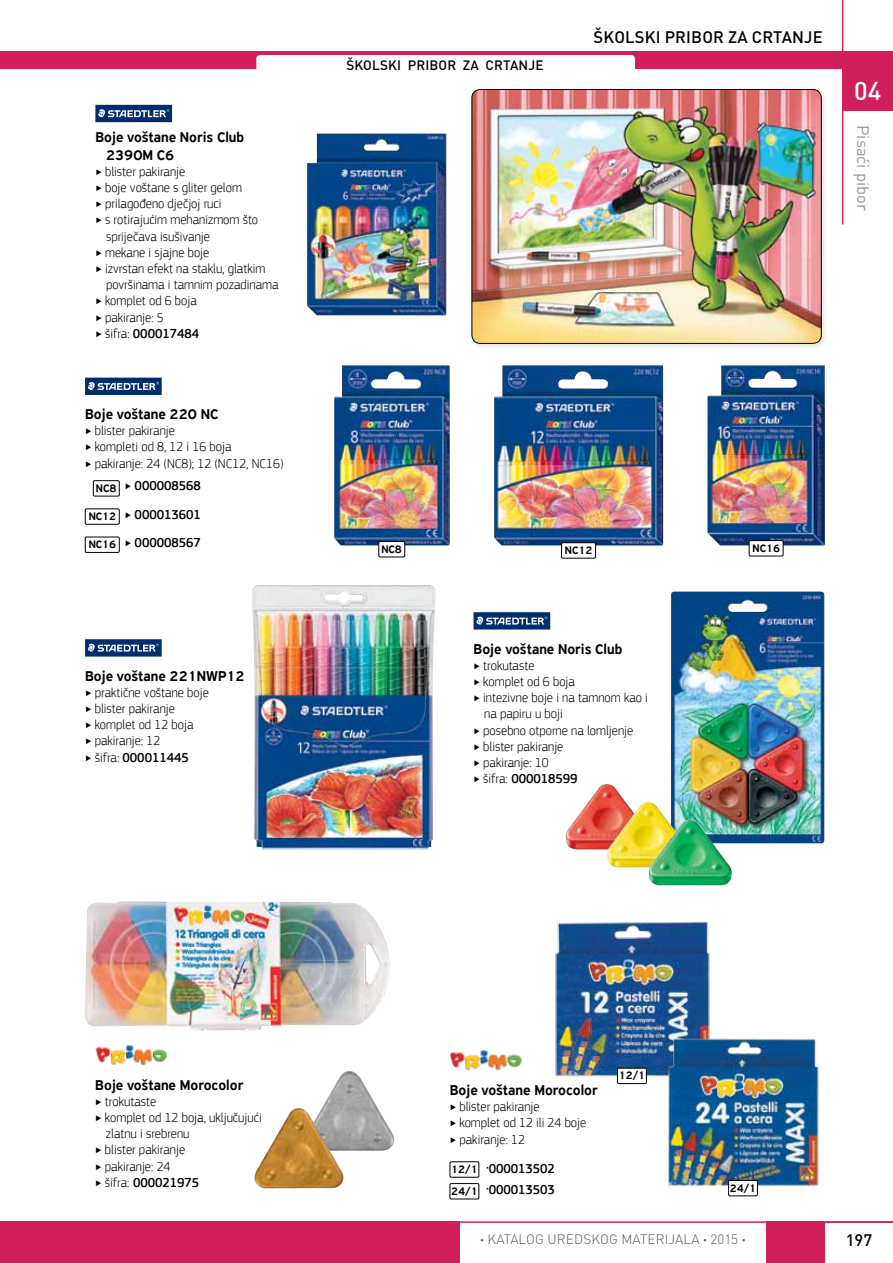
<style>
.page{position:relative;width:893px;height:1263px;background:#fff}
.page>*{position:absolute;margin:0;border:0;box-sizing:border-box;transform-origin:0 0}
.t1{font:500 25.5px "DIN Pro";color:#fff}
.t2{font:500 16.5px "DIN Pro";letter-spacing:.01em;color:#000}
.t3{font:16.5px "DIN Pro";color:#939598}
.t4{font:500 15px/18px "PF Highway Sans Pro";color:#000;scale:.95 1}
.t5{font:300 13.5px/16.2px "PF Square Sans Pro";color:#000;scale:.95 1}
.t6{font:500 13.5px/28.5px "PF Square Sans Pro";color:#000;text-align:justify;scale:.95 1}
.t7{font:300 13.5px "DIN Pro";letter-spacing:.01em;color:#58595b}
.t8{font:500 13.5px "DIN Pro";letter-spacing:.01em;color:#000}
.t9{font:500 11.55px/21.8px "PF Highway Sans Pro";color:#000;scale:.95 1}
.s1{font-weight:300}
.s2{font-weight:500}
.s3{font-weight:700}
</style>
<div class="page">
<div style="left:843px;top:60px;width:50px;height:51px;background:#d11f5c"></div>
<hr style="left:842px;top:0;width:1px;height:225px;background:#d11f5c">
<div style="left:0;top:51px;width:893px;height:17px;background:#d11f5c"></div>
<div style="left:256px;top:55px;width:379px;height:20px;background:#fff;border-radius:4px"></div>
<div style="left:0;top:1221px;width:825px;height:42px;background:#d11f5c"></div>
<div style="left:460px;top:1221px;width:305px;height:42px;background:#fff"></div>
<hr style="left:430px;top:1221px;width:463px;height:2px;background:#d11f5c">
<img style="left:252px;top:585px;width:184px;height:264px">
<div style="left:85px;top:639px;width:77px;height:18px;background:#002d6e"></div>
<svg style="left:88px;top:644px;width:71px;height:7px"></svg>
<div style="left:95px;top:105px;width:77px;height:17px;background:#002d6e"></div>
<svg style="left:98px;top:109px;width:71px;height:8px"></svg>
<img style="left:307px;top:133px;width:140px;height:183px">
<div style="left:470px;top:88px;width:359px;height:263px;background:#000;opacity:.1"></div>
<img style="left:472px;top:89px;width:349px;height:254px">
<div style="left:472px;top:89px;width:349px;height:255px;border:1px solid #000;border-radius:9px"></div>
<div style="left:93px;top:480px;width:26px;height:16px;border:1px solid #000"></div>
<div style="left:85px;top:509px;width:34px;height:15px;border:1px solid #000"></div>
<div style="left:85px;top:537px;width:34px;height:16px;border:1px solid #000"></div>
<div style="left:85px;top:378px;width:77px;height:17px;background:#002d6e"></div>
<svg style="left:88px;top:382px;width:71px;height:8px"></svg>
<img style="left:334px;top:365px;width:116px;height:181px">
<div style="left:379px;top:541px;width:26px;height:16px;background:#fff"></div>
<div style="left:379px;top:541px;width:26px;height:16px;border:1px solid #000"></div>
<img style="left:494px;top:365px;width:169px;height:181px">
<div style="left:561px;top:543px;width:34px;height:15px;background:#fff"></div>
<div style="left:561px;top:542px;width:35px;height:16px;border:1px solid #000"></div>
<img style="left:707px;top:365px;width:118px;height:181px">
<div style="left:749px;top:541px;width:34px;height:15px;background:#fff"></div>
<div style="left:749px;top:540px;width:34px;height:16px;border:1px solid #000"></div>
<div style="left:474px;top:612px;width:76px;height:17px;background:#002d6e"></div>
<svg style="left:476px;top:617px;width:71px;height:7px"></svg>
<img style="left:671px;top:591px;width:154px;height:253px">
<img style="left:565px;top:784px;width:61px;height:65px">
<img style="left:607px;top:802px;width:83px;height:66px">
<img style="left:648px;top:820px;width:84px;height:65px">
<img style="left:95px;top:1044px;width:73px;height:22px">
<img style="left:85px;top:901px;width:304px;height:130px">
<img style="left:322px;top:1071px;width:72px;height:79px">
<img style="left:254px;top:1108px;width:89px;height:80px">
<div style="left:450px;top:1161px;width:29px;height:16px;border:1px solid #000"></div>
<div style="left:450px;top:1183px;width:29px;height:16px;border:1px solid #000"></div>
<img style="left:450px;top:1050px;width:72px;height:21px">
<img style="left:555px;top:921px;width:155px;height:156px">
<div style="left:617px;top:1068px;width:29px;height:15px;background:#fff"></div>
<div style="left:617px;top:1068px;width:30px;height:16px;border:1px solid #000"></div>
<img style="left:663px;top:1035px;width:156px;height:151px">
<div style="left:728px;top:1180px;width:29px;height:16px;background:#fff"></div>
<div style="left:728px;top:1180px;width:30px;height:16px;border:1px solid #000"></div>
<p class="t4" style="left:106px;top:128px;width:147px;text-indent:-11px">Boje voštane Noris Club<br>2390M C6</p>
<p class="t5" style="left:95px;top:163px;width:96px">‣ blister pakiranje</p>
<p class="t5" style="left:95px;top:179px;width:156px">‣ boje voštane s gliter gelom</p>
<p class="t5" style="left:95px;top:196px;width:134px">‣ prilagođeno dječjoj ruci</p>
<p class="t5" style="left:95px;top:212px;width:173px">‣ s rotirajućim mehanizmom što</p>
<p class="t5" style="left:106px;top:228px;width:111px">spriječava isušivanje</p>
<p class="t5" style="left:95px;top:244px;width:122px">‣ mekane i sjajne boje</p>
<p class="t5" style="left:95px;top:260px;width:180px">‣ izvrstan efekt na staklu, glatkim</p>
<p class="t5" style="left:106px;top:277px;width:183px">površinama i tamnim pozadinama</p>
<p class="t5" style="left:95px;top:293px;width:108px">‣ komplet od 6 boja</p>
<p class="t5" style="left:95px;top:309px;width:73px">‣ pakiranje: 5</p>
<p class="t6" style="left:95px;top:319px;width:111px"><span class="s1">‣ šifra:</span> 000017484</p>
<p class="t4" style="left:85px;top:405px;width:142px">Boje voštane 220 NC</p>
<p class="t5" style="left:85px;top:423px;width:210px">‣ blister pakiranje<br>‣ kompleti od 8, 12 i 16 boja<br>‣ pakiranje: 24 (NC8); 12 (NC12, NC16)</p>
<p class="t6" style="left:125px;top:472px;width:81px"><span class="s1">‣</span> 000008568 <span class="s1">‣</span> 000013601 <span class="s1">‣</span> 000008567</p>
<p class="t9" style="left:96px;top:477px;width:23px">NC8</p>
<p class="t9" style="left:89px;top:506px;width:31px">NC12</p>
<p class="t9" style="left:89px;top:534px;width:31px">NC16</p>
<p class="t4" style="left:85px;top:667px;width:169px">Boje voštane 221NWP12</p>
<p class="t5" style="left:85px;top:684px;width:132px">‣ praktične voštane boje ‣ blister pakiranje<br>‣ komplet od 12 boja<br>‣ pakiranje: 12<br>‣ šifra: <span class="s2">000011445</span></p>
<p class="t8" style="left:346px;top:56px;width:199px">ŠKOLSKI PRIBOR ZA CRTANJE</p>
<p class="t2" style="left:594px;top:26px;width:231px">ŠKOLSKI PRIBOR ZA CRTANJE</p>
<h1 class="t1" style="left:854px;top:74px;width:29px">04</h1>
<p class="t3" style="left:874px;top:125px;width:87px;rotate:90deg">Pisaći pibor</p>
<p class="t9" style="left:381px;top:538px;width:23px">NC8</p>
<p class="t9" style="left:565px;top:539px;width:31px">NC12</p>
<p class="t9" style="left:752px;top:537px;width:31px">NC16</p>
<p class="t4" style="left:474px;top:640px;width:158px">Boje voštane Noris Club</p>
<p class="t5" style="left:474px;top:657px;width:66px">‣ trokutaste</p>
<p class="t5" style="left:474px;top:673px;width:108px">‣ komplet od 6 boja</p>
<p class="t5" style="left:474px;top:689px;width:185px">‣ intezivne boje i na tamnom kao i</p>
<p class="t5" style="left:484px;top:706px;width:84px">na papiru u boji</p>
<p class="t5" style="left:474px;top:722px;width:170px">‣ posebno otporne na lomljenje</p>
<p class="t5" style="left:474px;top:738px;width:96px">‣ blister pakiranje</p>
<p class="t5" style="left:474px;top:754px;width:81px">‣ pakiranje: 10</p>
<p class="t6" style="left:474px;top:765px;width:111px"><span class="s1">‣ šifra:</span> 000018599</p>
<p class="t4" style="left:95px;top:1076px;width:157px">Boje voštane Morocolor</p>
<p class="t5" style="left:95px;top:1093px;width:66px">‣ trokutaste</p>
<p class="t5" style="left:95px;top:1109px;width:177px">‣ komplet od 12 boja, uključujući</p>
<p class="t5" style="left:106px;top:1125px;width:90px">zlatnu i srebrenu</p>
<p class="t5" style="left:95px;top:1142px;width:96px">‣ blister pakiranje</p>
<p class="t5" style="left:95px;top:1158px;width:81px">‣ pakiranje: 24</p>
<p class="t6" style="left:95px;top:1168px;width:111px"><span class="s1">‣ šifra:</span> 000021975</p>
<p class="t4" style="left:450px;top:1081px;width:157px">Boje voštane Morocolor</p>
<p class="t5" style="left:450px;top:1098px;width:145px">‣ blister pakiranje<br>‣ komplet od 12 ili 24 boje ‣ pakiranje: 12</p>
<p class="t6" style="left:486px;top:1157px;width:74px;line-height:21.8px">·000013502 ·000013503</p>
<p class="t9" style="left:451px;top:1158px;width:29px">12/1<br>24/1</p>
<p class="t9" style="left:619px;top:1065px;width:29px">12/1</p>
<p class="t9" style="left:730px;top:1177px;width:29px">24/1</p>
<p class="t7" style="left:480px;top:1230px;width:267px"><span class="s3">∤</span> KATALOG UREDSKOG MATERIJALA <span class="s3">∤</span> 2015 <span class="s3">∤</span></p>
<p class="t2" style="left:846px;top:1229px;width:28px">197</p>
</div>
